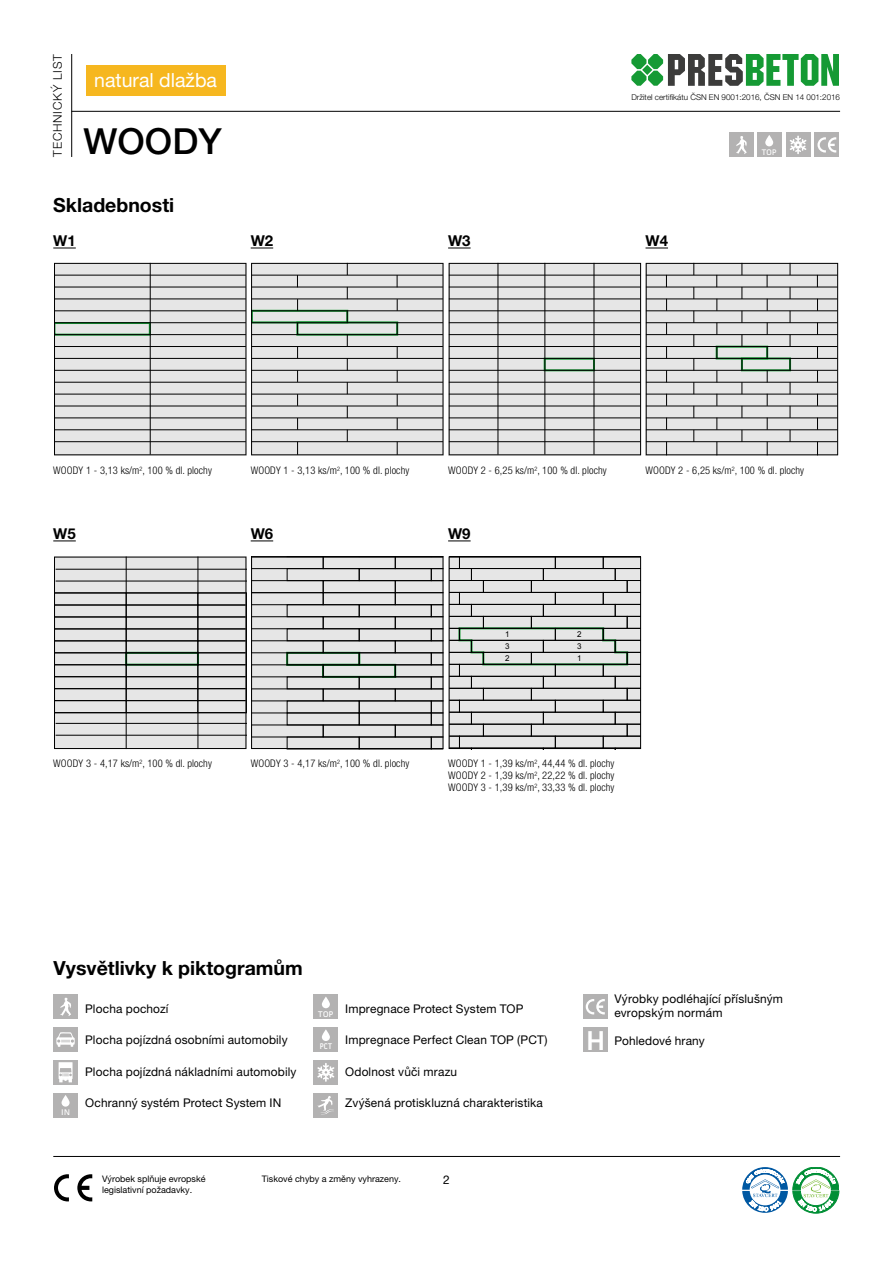
<style>
.page{position:relative;width:893px;height:1263px;background:#fff}
.page>*{position:absolute;margin:0;border:0;box-sizing:border-box;transform-origin:0 0}
.t1{font:500 36px "Helvetica Neue LT Pro";color:#000}
.t2{font:700 27.75px "Pill Gothic 600 mg";color:#fff}
.t3{font:700 19.5px "Helvetica Neue LT Pro";color:#000}
.t4{font:19.5px "Helvetica Neue LT Pro";color:#fff}
.t5{font:700 15px "Helvetica Neue LT Pro";color:#000}
.t6{font:12px/14.4px "Helvetica Neue LT Pro";letter-spacing:.01em;color:#000}
.t7{font:300 12px "Helvetica Neue LT Pro";letter-spacing:.07em;color:#000}
.t8{font:300 condensed 10.5px/12px "Helvetica Neue LT Pro";letter-spacing:.01em;color:#000;text-align:justify}
.t9{font:9px "Helvetica Neue LT Pro";color:#000}
.t10{font:600 8.4px "Pill Gothic 600 mg";color:#fff}
.t11{font:600 8.4px "Pill Gothic 300 mg";color:#fff}
.t12{font:600 8.25px "Pill Gothic 600 mg";color:#fff}
.t13{font:300 8.1px "Helvetica Neue LT Pro";color:#000}
.t14{font:7.95px/11.7px "Arial";color:#000;text-align:justify}
</style>
<div class="page">
<svg style="left:631px;top:54px;width:208px;height:32px"></svg>
<hr style="left:71px;top:54px;width:1px;height:103px;background:#000">
<hr style="left:71px;top:111px;width:769px;height:1px;background:#000">
<div style="left:86px;top:65px;width:140px;height:31px;background:#f6b71f"></div>
<div style="left:815px;top:133px;width:24px;height:24px;background:#b3b2b2"></div>
<svg style="left:817px;top:137px;width:19px;height:15px"></svg>
<div style="left:757px;top:133px;width:24px;height:24px;background:#b3b2b2"></div>
<svg style="left:765px;top:135px;width:8px;height:11px"></svg>
<div style="left:786px;top:133px;width:24px;height:24px;background:#b3b2b2"></div>
<svg style="left:790px;top:135px;width:16px;height:19px"></svg>
<div style="left:729px;top:133px;width:24px;height:24px;background:#b3b2b2"></div>
<svg style="left:736px;top:136px;width:11px;height:18px"></svg>
<hr style="left:53px;top:1156px;width:787px;height:1px;background:#000">
<svg style="left:742px;top:1167px;width:97px;height:46px"></svg>
<svg style="left:54px;top:1174px;width:15px;height:27px"></svg>
<svg style="left:77px;top:1174px;width:15px;height:27px"></svg>
<svg style="left:53px;top:248px;width:23px;height:1px"></svg>
<svg style="left:251px;top:248px;width:22px;height:1px"></svg>
<svg style="left:448px;top:248px;width:23px;height:1px"></svg>
<svg style="left:645px;top:248px;width:23px;height:1px"></svg>
<svg style="left:53px;top:540px;width:23px;height:1px"></svg>
<svg style="left:251px;top:540px;width:22px;height:1px"></svg>
<svg style="left:448px;top:540px;width:23px;height:1px"></svg>
<svg style="left:449px;top:557px;width:192px;height:192px"></svg>
<svg style="left:54px;top:263px;width:389px;height:192px"></svg>
<svg style="left:54px;top:557px;width:389px;height:192px"></svg>
<hr style="left:251px;top:713px;width:36px;height:1px;background:#000">
<svg style="left:449px;top:263px;width:389px;height:192px"></svg>
<div style="left:53px;top:994px;width:25px;height:25px;background:#b3b2b2"></div>
<svg style="left:60px;top:998px;width:11px;height:18px"></svg>
<div style="left:53px;top:1027px;width:25px;height:25px;background:#b3b2b2"></div>
<svg style="left:56px;top:1032px;width:19px;height:15px"></svg>
<div style="left:53px;top:1060px;width:25px;height:24px;background:#b3b2b2"></div>
<svg style="left:59px;top:1062px;width:14px;height:20px"></svg>
<div style="left:53px;top:1093px;width:25px;height:24px;background:#b3b2b2"></div>
<svg style="left:62px;top:1095px;width:8px;height:12px"></svg>
<div style="left:314px;top:994px;width:24px;height:25px;background:#b3b2b2"></div>
<svg style="left:322px;top:996px;width:8px;height:12px"></svg>
<div style="left:314px;top:1027px;width:24px;height:25px;background:#b3b2b2"></div>
<svg style="left:322px;top:1029px;width:8px;height:12px"></svg>
<div style="left:314px;top:1060px;width:24px;height:24px;background:#b3b2b2"></div>
<svg style="left:317px;top:1063px;width:17px;height:19px"></svg>
<div style="left:314px;top:1093px;width:24px;height:24px;background:#b3b2b2"></div>
<svg style="left:318px;top:1096px;width:16px;height:18px"></svg>
<div style="left:583px;top:994px;width:24px;height:25px;background:#b3b2b2"></div>
<svg style="left:586px;top:999px;width:19px;height:15px"></svg>
<div style="left:583px;top:1027px;width:24px;height:25px;background:#b3b2b2"></div>
<p class="t7" style="left:50px;top:157px;width:105px;rotate:-90deg">TECHNICKÝ LIST</p>
<h3 class="t4" style="left:94px;top:68px;width:124px">natural dlažba</h3>
<h1 class="t1" style="left:84px;top:119px;width:140px">WOODY</h1>
<p class="t13" style="left:631px;top:93px;width:210px">Držitel certifikátu ČSN EN 9001:2016, ČSN EN 14 001:2016</p>
<p class="t12" style="left:762px;top:147px;width:16px">TOP</p>
<h3 class="t3" style="left:53px;top:193px;width:122px">Skladebnosti</h3>
<h3 class="t5" style="left:53px;top:232px;width:24px">W1</h3>
<h3 class="t5" style="left:251px;top:232px;width:24px">W2</h3>
<h3 class="t5" style="left:448px;top:232px;width:24px">W3</h3>
<h3 class="t5" style="left:645px;top:232px;width:24px">W4</h3>
<p class="t8" style="left:53px;top:465px;width:160px">WOODY 1 - 3,13 ks/m<sup>2</sup>, 100 % dl. plochy</p>
<p class="t8" style="left:251px;top:465px;width:160px">WOODY 1 - 3,13 ks/m<sup>2</sup>, 100 % dl. plochy</p>
<p class="t8" style="left:448px;top:465px;width:160px">WOODY 2 - 6,25 ks/m<sup>2</sup>, 100 % dl. plochy</p>
<p class="t8" style="left:645px;top:465px;width:160px">WOODY 2 - 6,25 ks/m<sup>2</sup>, 100 % dl. plochy</p>
<h3 class="t5" style="left:53px;top:525px;width:24px">W5</h3>
<h3 class="t5" style="left:251px;top:525px;width:24px">W6</h3>
<h3 class="t5" style="left:448px;top:525px;width:24px">W9</h3>
<p class="t14" style="left:505px;top:629px;width:6px">1<br>3<br>2</p>
<p class="t14" style="left:577px;top:629px;width:6px">2</p>
<p class="t14" style="left:577px;top:641px;width:6px">3</p>
<p class="t14" style="left:577px;top:652px;width:6px">1</p>
<p class="t8" style="left:53px;top:758px;width:160px">WOODY 3 - 4,17 ks/m<sup>2</sup>, 100 % dl. plochy</p>
<p class="t8" style="left:251px;top:758px;width:160px">WOODY 3 - 4,17 ks/m<sup>2</sup>, 100 % dl. plochy</p>
<p class="t8" style="left:448px;top:758px;width:168px">WOODY 1 - 1,39 ks/m<sup>2</sup>, 44,44 % dl. plochy WOODY 2 - 1,39 ks/m<sup>2</sup>, 22,22 % dl. plochy WOODY 3 - 1,39 ks/m<sup>2</sup>, 33,33 % dl. plochy</p>
<h3 class="t3" style="left:54px;top:956px;width:251px">Vysvětlivky k piktogramům</h3>
<p class="t6" style="left:85px;top:1001px;width:85px">Plocha pochozí</p>
<p class="t6" style="left:85px;top:1033px;width:204px">Plocha pojízdná osobními automobily</p>
<p class="t6" style="left:85px;top:1064px;width:213px">Plocha pojízdná nákladními automobily</p>
<p class="t6" style="left:85px;top:1096px;width:198px">Ochranný systém Protect System IN</p>
<p class="t10" style="left:61px;top:1107px;width:10px">IN</p>
<p class="t10" style="left:318px;top:1009px;width:17px">TOP</p>
<p class="t11" style="left:320px;top:1041px;width:14px">PCT</p>
<p class="t6" style="left:345px;top:1001px;width:180px">Impregnace Protect System TOP</p>
<p class="t6" style="left:345px;top:1033px;width:204px">Impregnace Perfect Clean TOP (PCT)</p>
<p class="t6" style="left:345px;top:1064px;width:113px">Odolnost vůči mrazu</p>
<p class="t6" style="left:345px;top:1096px;width:199px">Zvýšená protiskluzná charakteristika</p>
<p class="t9" style="left:102px;top:1173px;width:105px">Výrobek splňuje evropské</p>
<p class="t9" style="left:262px;top:1173px;width:141px">Tiskové chyby a změny vyhrazeny.</p>
<p class="t9" style="left:102px;top:1184px;width:92px">legislativní požadavky.</p>
<p class="t6" style="left:443px;top:1172px;width:8px">2</p>
<h2 class="t2" style="left:586px;top:1023px;width:21px">H</h2>
<p class="t6" style="left:614px;top:991px;width:170px">Výrobky podléhající příslušným evropským normám</p>
<p class="t6" style="left:614px;top:1033px;width:92px">Pohledové hrany</p>
</div>
